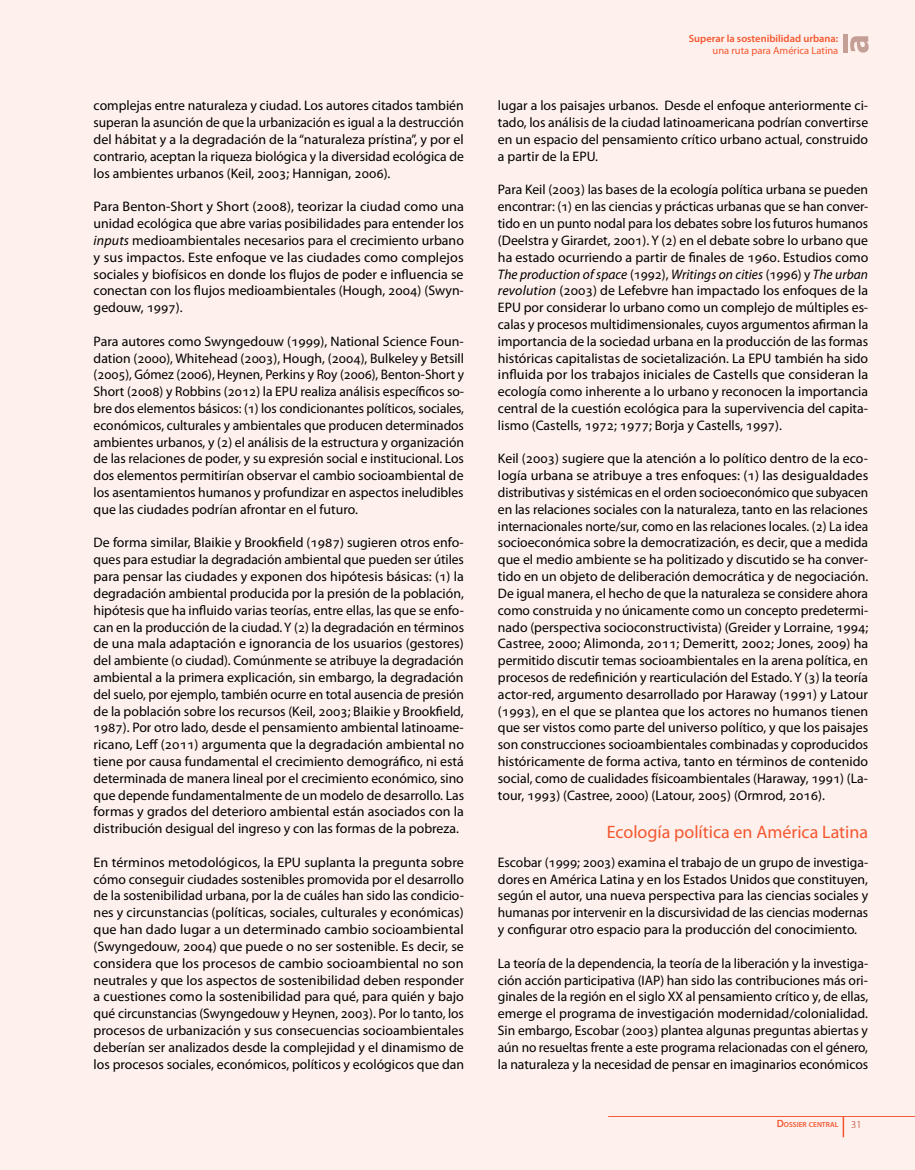
<style>
.page{position:relative;width:915px;height:1170px;background:#fff}
.page>*{position:absolute;margin:0;border:0;box-sizing:border-box;transform-origin:0 0}
.t1{font:18px "Myriad Pro";color:#f45730}
.t2{font:13.8px/16.8px "Myriad Pro";color:#000;text-align:justify}
.t3{font:600 10.5px "Myriad Pro";color:#f45730}
.t4{font:10.5px "Myriad Pro";color:#f45730}
.t5{font:600 7.35px "Myriad Pro";color:#f45730}
.s1{font-style:italic}
.s2{font-size:10.5px}
.s3{font-weight:300;font-size:10.5px;color:#c6c6c6}
</style>
<div class="page">
<div style="left:0;top:0;width:914px;height:1169px;background:#fef0ec"></div>
<svg style="left:842px;top:1117px;width:1px;height:20px"></svg>
<div style="left:842px;top:34px;width:5px;height:19px;background:#c39f95"></div>
<svg style="left:850px;top:36px;width:18px;height:17px"></svg>
<hr style="left:608px;top:1116px;width:306px;height:1px;background:#f45730">
<p class="t2" style="left:94px;top:97px;width:371px">complejas entre naturaleza y ciudad. Los autores citados también superan la asunción de que la urbanización es igual a la destrucción del hábitat y a la degradación de la “naturaleza prístina”, y por el contrario, aceptan la riqueza biológica y la diversidad ecológica de los ambientes urbanos (Keil, 2003; Hannigan, 2006).</p>
<p class="t2" style="left:94px;top:198px;width:372px">Para Benton-Short y Short (2008), teorizar la ciudad como una unidad ecológica que abre varias posibilidades para entender los <span class="s1">inputs</span> medioambientales necesarios para el crecimiento urbano y sus impactos. Este enfoque ve las ciudades como complejos sociales y biofísicos en donde los flujos de poder e influencia se conectan con los flujos medioambientales (Hough, 2004) (Swyn&shy;gedouw, 1997).</p>
<p class="t2" style="left:94px;top:332px;width:372px">Para autores como Swyngedouw (1999), National Science Foun&shy;dation (2000), Whitehead (2003), Hough, (2004), Bulkeley y Betsill (2005), Gómez (2006), Heynen, Perkins y Roy (2006), Benton-Short y Short (2008) y Robbins (2012) la EPU realiza análisis específicos so&shy;bre dos elementos básicos: (1) los condicionantes políticos, sociales, económicos, culturales y ambientales que producen determinados ambientes urbanos, y (2) el análisis de la estructura y organización de las relaciones de poder, y su expresión social e institucional. Los dos elementos permitirían observar el cambio socioambiental de los asentamientos humanos y profundizar en aspectos ineludibles que las ciudades podrían afrontar en el futuro.</p>
<p class="t2" style="left:94px;top:534px;width:372px">De forma similar, Blaikie y Brookfield (1987) sugieren otros enfo&shy;ques para estudiar la degradación ambiental que pueden ser útiles para pensar las ciudades y exponen dos hipótesis básicas: (1) la degradación ambiental producida por la presión de la población, hipótesis que ha influido varias teorías, entre ellas, las que se enfo&shy;can en la producción de la ciudad. Y (2) la degradación en términos de una mala adaptación e ignorancia de los usuarios (gestores) del ambiente (o ciudad). Comúnmente se atribuye la degradación ambiental a la primera explicación, sin embargo, la degradación del suelo, por ejemplo, también ocurre en total ausencia de presión de la población sobre los recursos (Keil, 2003; Blaikie y Brookfield, 1987). Por otro lado, desde el pensamiento ambiental latinoame&shy;ricano, Leff (2011) argumenta que la degradación ambiental no tiene por causa fundamental el crecimiento demográfico, ni está determinada de manera lineal por el crecimiento económico, sino que depende fundamentalmente de un modelo de desarrollo. Las formas y grados del deterioro ambiental están asociados con la distribución desigual del ingreso y con las formas de la pobreza.</p>
<p class="t2" style="left:94px;top:853px;width:372px">En términos metodológicos, la EPU suplanta la pregunta sobre cómo conseguir ciudades sostenibles promovida por el desarrollo de la sostenibilidad urbana, por la de cuáles han sido las condicio&shy;nes y circunstancias (políticas, sociales, culturales y económicas) que han dado lugar a un determinado cambio socioambiental (Swyngedouw, 2004) que puede o no ser sostenible. Es decir, se considera que los procesos de cambio socioambiental no son neutrales y que los aspectos de sostenibilidad deben responder a cuestiones como la sostenibilidad para qué, para quién y bajo qué circunstancias (Swyngedouw y Heynen, 2003). Por lo tanto, los procesos de urbanización y sus consecuencias socioambientales deberían ser analizados desde la complejidad y el dinamismo de los procesos sociales, económicos, políticos y ecológicos que dan</p>
<p class="t3" style="left:688px;top:32px;width:151px">Superar la sostenibilidad urbana:</p>
<p class="t4" style="left:712px;top:44px;width:127px">una ruta para América Latina</p>
<p class="t2" style="left:497px;top:97px;width:371px">lugar a los paisajes urbanos. Desde el enfoque anteriormente ci&shy;tado, los análisis de la ciudad latinoamericana podrían convertirse en un espacio del pensamiento crítico urbano actual, construido a partir de la EPU.</p>
<p class="t2" style="left:497px;top:181px;width:372px">Para Keil (2003) las bases de la ecología política urbana se pueden encontrar: (1) en las ciencias y prácticas urbanas que se han conver&shy;tido en un punto nodal para los debates sobre los futuros humanos (Deelstra y Girardet, 2001). Y (2) en el debate sobre lo urbano que ha estado ocurriendo a partir de finales de 1960. Estudios como <span class="s1">The production of space</span> (1992), <span class="s1">Writings on cities</span> (1996) y <span class="s1">The urban revolution</span> (2003) de Lefebvre han impactado los enfoques de la EPU por considerar lo urbano como un complejo de múltiples es&shy;calas y procesos multidimensionales, cuyos argumentos afirman la importancia de la sociedad urbana en la producción de las formas históricas capitalistas de societalización. La EPU también ha sido influida por los trabajos iniciales de Castells que consideran la ecología como inherente a lo urbano y reconocen la importancia central de la cuestión ecológica para la supervivencia del capita&shy;lismo (Castells, 1972; 1977; Borja y Castells, 1997).</p>
<p class="t2" style="left:497px;top:450px;width:372px">Keil (2003) sugiere que la atención a lo político dentro de la eco&shy;logía urbana se atribuye a tres enfoques: (1) las desigualdades distributivas y sistémicas en el orden socioeconómico que subyacen en las relaciones sociales con la naturaleza, tanto en las relaciones internacionales norte/sur, como en las relaciones locales. (2) La idea socioeconómica sobre la democratización, es decir, que a medida que el medio ambiente se ha politizado y discutido se ha conver&shy;tido en un objeto de deliberación democrática y de negociación.<br>De igual manera, el hecho de que la naturaleza se considere ahora como construida y no únicamente como un concepto predetermi&shy;nado (perspectiva socioconstructivista) (Greider y Lorraine, 1994; Castree, 2000; Alimonda, 2011; Demeritt, 2002; Jones, 2009) ha permitido discutir temas socioambientales en la arena política, en procesos de redefinición y rearticulación del Estado. Y (3) la teoría actor-red, argumento desarrollado por Haraway (1991) y Latour (1993), en el que se plantea que los actores no humanos tienen que ser vistos como parte del universo político, y que los paisajes son construcciones socioambientales combinadas y coproducidos históricamente de forma activa, tanto en términos de contenido social, como de cualidades físicoambientales (Haraway, 1991) (La&shy;tour, 1993) (Castree, 2000) (Latour, 2005) (Ormrod, 2016).</p>
<h1 class="t1" style="left:606px;top:820px;width:263px">Ecología política en América Latina</h1>
<p class="t2" style="left:497px;top:853px;width:371px">Escobar (1999; 2003) examina el trabajo de un grupo de investiga&shy;dores en América Latina y en los Estados Unidos que constituyen, según el autor, una nueva perspectiva para las ciencias sociales y humanas por intervenir en la discursividad de las ciencias modernas y configurar otro espacio para la producción del conocimiento.</p>
<p class="t2" style="left:497px;top:954px;width:371px">La teoría de la dependencia, la teoría de la liberación y la investiga&shy;ción acción participativa (IAP) han sido las contribuciones más ori&shy;ginales de la región en el siglo XX al pensamiento crítico y, de ellas, emerge el programa de investigación modernidad/colonialidad.<br>Sin embargo, Escobar (2003) plantea algunas preguntas abiertas y aún no resueltas frente a este programa relacionadas con el género, la naturaleza y la necesidad de pensar en imaginarios económicos</p>
<p class="t5" style="left:776px;top:1119px;width:86px"><span class="s2">D</span>OSSIER CENTRAL <span class="s3">31</span></p>
</div>
